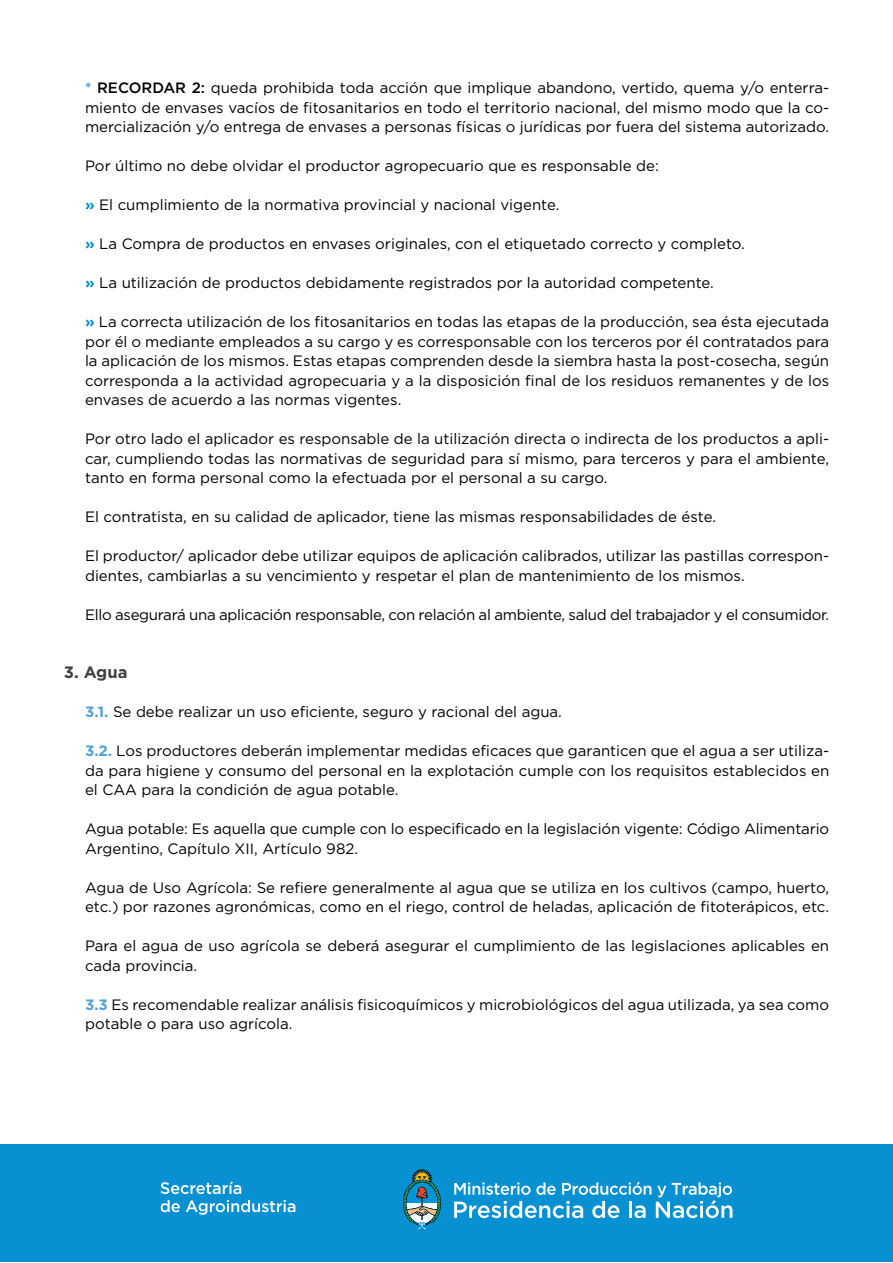
<style>
.page{position:relative;width:893px;height:1263px;background:#fff}
.page>*{position:absolute;margin:0;border:0;box-sizing:border-box;transform-origin:0 0}
.t1{font:700 16.5px "Gotham";color:#414042}
.t2{font:15px/19.5px "Gotham";color:#000}
.t3{font:15px "Gotham";letter-spacing:-.02em;color:#000}
.s1{font-weight:700;color:#53a1d8}
.s2{font-weight:500}
.s3{font-weight:700;color:#0091d1}
</style>
<div class="page">
<div style="left:0;top:1144px;width:893px;height:118px;background:#0791d2"></div>
<svg style="left:454px;top:1182px;width:278px;height:36px"></svg>
<svg style="left:403px;top:1169px;width:38px;height:60px"></svg>
<svg style="left:161px;top:1181px;width:80px;height:13px"></svg>
<svg style="left:161px;top:1200px;width:19px;height:12px"></svg>
<svg style="left:186px;top:1200px;width:109px;height:15px"></svg>
<p class="t2" style="left:85px;top:78px;width:746px;text-align:justify"><span class="s1">*</span> <span class="s2">RECORDAR 2:</span> queda prohibida toda acción que implique abandono, vertido, quema y/o enterra&shy;miento de envases vacíos de fitosanitarios en todo el territorio nacional, del mismo modo que la co&shy;mercialización y/o entrega de envases a personas físicas o jurídicas por fuera del sistema autorizado.</p>
<p class="t2" style="left:85px;top:156px;width:575px">Por último no debe olvidar el productor agropecuario que es responsable de:</p>
<p class="t2" style="left:85px;top:195px;width:476px"><span class="s3">»</span> El cumplimiento de la normativa provincial y nacional vigente.</p>
<p class="t2" style="left:85px;top:234px;width:661px"><span class="s3">»</span> La Compra de productos en envases originales, con el etiquetado correcto y completo.</p>
<p class="t2" style="left:85px;top:273px;width:630px"><span class="s3">»</span> La utilización de productos debidamente registrados por la autoridad competente.</p>
<p class="t2" style="left:85px;top:312px;width:746px;text-align:justify"><span class="s3">»</span> La correcta utilización de los fitosanitarios en todas las etapas de la producción, sea ésta ejecutada por él o mediante empleados a su cargo y es corresponsable con los terceros por él contratados para la aplicación de los mismos. Estas etapas comprenden desde la siembra hasta la post-cosecha, según corresponda a la actividad agropecuaria y a la disposición final de los residuos remanentes y de los envases de acuerdo a las normas vigentes.</p>
<p class="t2" style="left:85px;top:429px;width:746px;text-align:justify">Por otro lado el aplicador es responsable de la utilización directa o indirecta de los productos a apli&shy;car, cumpliendo todas las normativas de seguridad para sí mismo, para terceros y para el ambiente, tanto en forma personal como la efectuada por el personal a su cargo.</p>
<p class="t2" style="left:85px;top:507px;width:632px">El contratista, en su calidad de aplicador, tiene las mismas responsabilidades de éste.</p>
<p class="t2" style="left:85px;top:546px;width:746px">El productor/ aplicador debe utilizar equipos de aplicación calibrados, utilizar las pastillas correspon&shy;dientes, cambiarlas a su vencimiento y respetar el plan de mantenimiento de los mismos.</p>
<p class="t3" style="left:85px;top:605px;width:746px">Ello asegurará una aplicación responsable, con relación al ambiente, salud del trabajador y el consumidor.</p>
<p class="t1" style="left:64px;top:661px;width:65px">3. Agua</p>
<p class="t2" style="left:85px;top:702px;width:478px"><span class="s1">3.1.</span> Se debe realizar un uso eficiente, seguro y racional del agua.</p>
<p class="t2" style="left:85px;top:741px;width:746px;text-align:justify"><span class="s1">3.2.</span> Los productores deberán implementar medidas eficaces que garanticen que el agua a ser utiliza&shy;da para higiene y consumo del personal en la explotación cumple con los requisitos establecidos en el CAA para la condición de agua potable.</p>
<p class="t2" style="left:85px;top:819px;width:746px">Agua potable: Es aquella que cumple con lo especificado en la legislación vigente: Código Alimentario<br>Argentino, Capítulo XII, Artículo 982.</p>
<p class="t2" style="left:85px;top:877px;width:746px">Agua de Uso Agrícola: Se refiere generalmente al agua que se utiliza en los cultivos (campo, huerto, etc.) por razones agronómicas, como en el riego, control de heladas, aplicación de fitoterápicos, etc.</p>
<p class="t2" style="left:85px;top:936px;width:746px">Para el agua de uso agrícola se deberá asegurar el cumplimiento de las legislaciones aplicables en cada provincia.</p>
<p class="t2" style="left:85px;top:994px;width:746px"><span class="s1">3.3</span> Es recomendable realizar análisis fisicoquímicos y microbiológicos del agua utilizada, ya sea como potable o para uso agrícola.</p>
</div>
